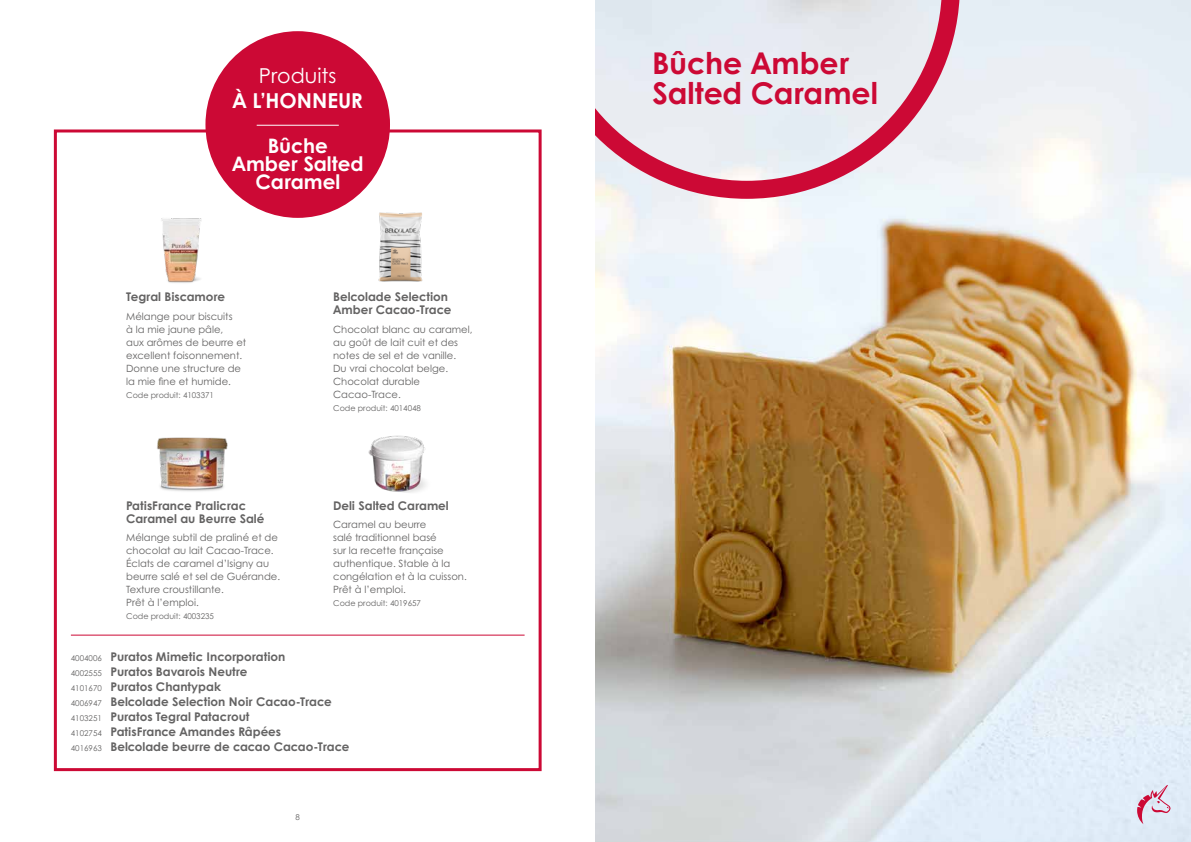
<style>
.page{position:relative;width:1191px;height:842px;background:#fff}
.page>*{position:absolute;margin:0;border:0;box-sizing:border-box;transform-origin:0 0}
.t1{font:700 30px/30px "Century Gothic";color:#cc0935}
.t2{font:700 20.6px "Century Gothic";color:#fff}
.t3{font:20.6px "Century Gothic Pro";color:#fff}
.t4{font:700 20px/18px "Century Gothic";color:#fff;text-align:center}
.t5{font:700 12px/15px "Century Gothic";color:#646363}
.t6{font:10px/13px "Century Gothic Pro";color:#646363}
.t7{font:8px "Century Gothic Pro";color:#646363}
.s1{font-family:"Century Gothic Pro";font-weight:400;font-size:8px}
</style>
<div class="page">
<img style="left:595px;top:0;width:596px;height:842px">
<svg style="left:595px;top:0;width:365px;height:199px"></svg>
<img style="left:368px;top:435px;width:58px;height:58px">
<img style="left:157px;top:437px;width:71px;height:54px">
<img style="left:378px;top:212px;width:45px;height:70px">
<svg style="left:1137px;top:785px;width:33px;height:39px"></svg>
<hr style="left:71px;top:635px;width:453px;height:1px;background:#cc0935">
<div style="left:54px;top:129px;width:487px;height:642px;border:3px solid #cc0935"></div>
<div style="left:205px;top:31px;width:185px;height:187px;background:#cc0935;border-radius:50%"></div>
<hr style="left:257px;top:125px;width:82px;height:1px;background:#fff">
<img style="left:161px;top:218px;width:41px;height:65px">
<h2 class="t3" style="left:259px;top:63px;width:79px">Produits</h2>
<h2 class="t2" style="left:232px;top:87px;width:132px">À L’HONNEUR</h2>
<h3 class="t4" style="left:232px;top:136px;width:133px">Bûche<br>Amber Salted<br>Caramel</h3>
<p class="t5" style="left:126px;top:289px;width:101px">Tegral Biscamore</p>
<p class="t6" style="left:126px;top:309px;width:122px">Mélange pour biscuits<br>à la mie jaune pâle,<br>aux arômes de beurre et excellent foisonnement.<br>Donne une structure de la mie fine et humide.</p>
<p class="t7" style="left:126px;top:390px;width:89px">Code produit: 4103371</p>
<p class="t5" style="left:126px;top:498px;width:140px;line-height:13px">PatisFrance Pralicrac<br>Caramel au Beurre Salé</p>
<p class="t6" style="left:126px;top:531px;width:155px">Mélange subtil de praliné et de chocolat au lait Cacao-Trace.<br>Éclats de caramel d’Isigny au beurre salé et sel de Guérande.<br>Texture croustillante.<br>Prêt à l’emploi.</p>
<p class="t7" style="left:126px;top:611px;width:89px">Code produit: 4003235</p>
<p class="t5" style="left:333px;top:290px;width:120px;line-height:13px">Belcolade Selection<br>Amber Cacao-Trace</p>
<p class="t6" style="left:333px;top:322px;width:141px">Chocolat blanc au caramel, au goût de lait cuit et des notes de sel et de vanille.<br>Du vrai chocolat belge.<br>Chocolat durable<br>Cacao-Trace.</p>
<p class="t7" style="left:333px;top:403px;width:89px">Code produit: 4014048</p>
<p class="t5" style="left:333px;top:497px;width:117px">Deli Salted Caramel</p>
<p class="t6" style="left:333px;top:518px;width:135px">Caramel au beurre<br>salé traditionnel basé<br>sur la recette française authentique. Stable à la congélation et à la cuisson.<br>Prêt à l’emploi.</p>
<p class="t7" style="left:333px;top:598px;width:89px">Code produit: 4019657</p>
<p class="t5" style="left:71px;top:649px;width:280px"><span class="s1">4004006</span> Puratos Mimetic Incorporation<br><span class="s1">4002555</span> Puratos Bavarois Neutre<br><span class="s1">4101670</span> Puratos Chantypak<br><span class="s1">4006947</span> Belcolade Selection Noir Cacao-Trace <span class="s1">4103251</span> Puratos Tegral Patacrout<br><span class="s1">4102754</span> PatisFrance Amandes Râpées<br><span class="s1">4016963</span> Belcolade beurre de cacao Cacao-Trace</p>
<p class="t7" style="left:295px;top:813px;width:6px">8</p>
<h1 class="t1" style="left:652px;top:47px;width:227px">Bûche Amber<br>Salted Caramel</h1>
</div>
